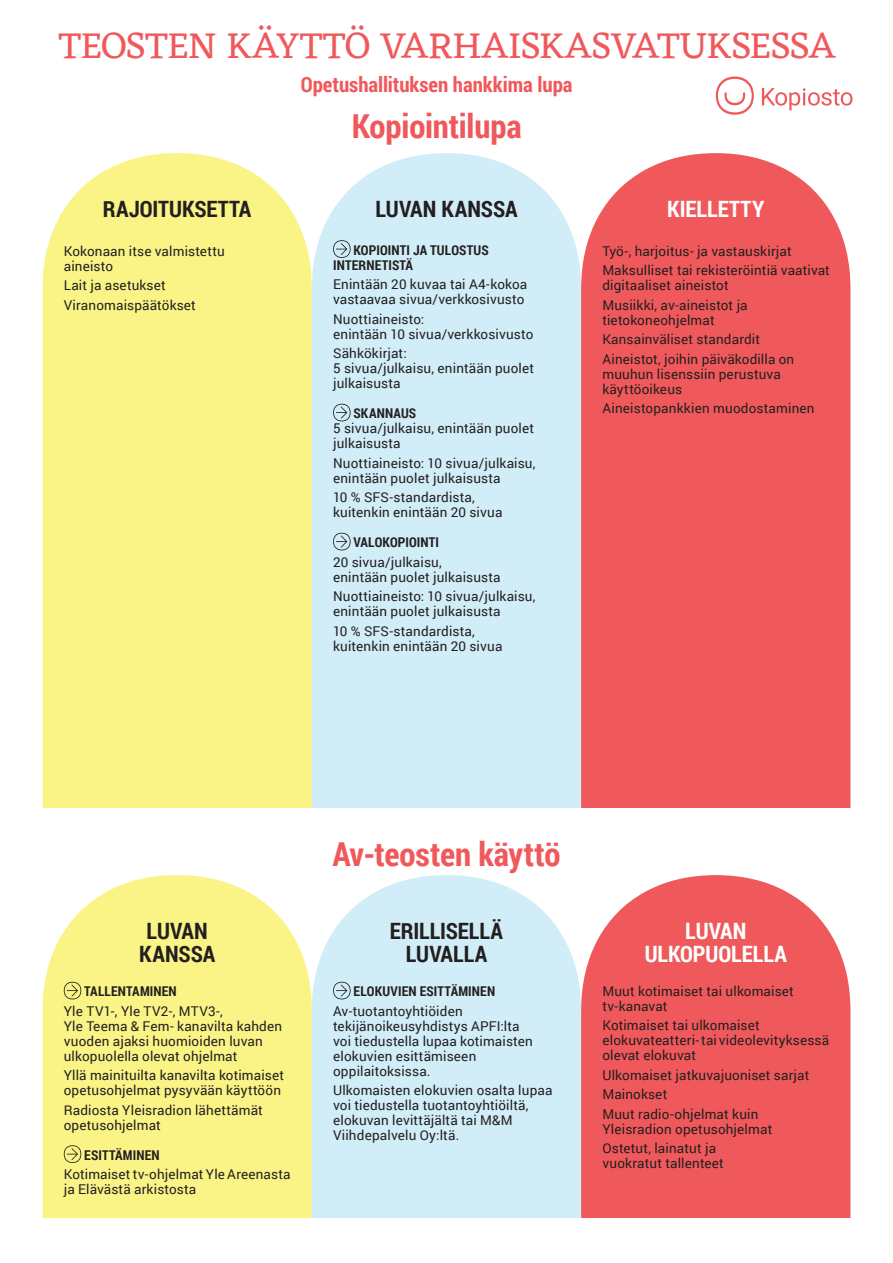
<style>
.page{position:relative;width:893px;height:1263px;background:#fff}
.page>*{position:absolute;margin:0;border:0;box-sizing:border-box;transform-origin:0 0}
.t1{font:38.25px "Eczar";letter-spacing:-.02em;color:#f0595b}
.Otsikko{font:700 33px "Roboto Condensed";letter-spacing:-.005em;color:#f0595b}
.Otsikko-2{font:700 22.5px/22.5px "Roboto Condensed";color:#231f20;text-align:center}
.Otsikko-3{font:700 22.5px "Roboto Condensed";color:#fff}
.Otsikko-4{font:700 21px "Roboto Condensed";color:#f0595b}
.Leipäteksti{font:13.5px/15px "Roboto";letter-spacing:.01em;color:#231f20}
.Leipäteksti-2{font:700 13.5px/15px "Roboto Condensed";letter-spacing:.01em;color:#231f20}
</style>
<div class="page">
<svg style="left:43px;top:875px;width:269px;height:343px;background:#faf48f"></svg>
<svg style="left:312px;top:875px;width:269px;height:343px;background:#d4eef7"></svg>
<svg style="left:581px;top:875px;width:269px;height:343px;background:#f16567"></svg>
<div style="left:43px;top:153px;width:269px;height:655px;background:#faf486"></div>
<div style="left:312px;top:153px;width:269px;height:655px;background:#d1edf7"></div>
<div style="left:581px;top:153px;width:269px;height:655px;background:#f0595b"></div>
<svg style="left:716px;top:77px;width:38px;height:38px"></svg>
<svg style="left:762px;top:88px;width:90px;height:22px"></svg>
<svg style="left:333px;top:240px;width:18px;height:18px"></svg>
<svg style="left:333px;top:404px;width:18px;height:17px"></svg>
<svg style="left:333px;top:533px;width:18px;height:17px"></svg>
<svg style="left:64px;top:982px;width:17px;height:17px"></svg>
<svg style="left:64px;top:1145px;width:17px;height:18px"></svg>
<svg style="left:333px;top:982px;width:18px;height:17px"></svg>
<p class="t1" style="left:58px;top:19px;width:779px">TEOSTEN KÄYTTÖ VARHAISKASVATUKSESSA</p>
<p class="Otsikko-4" style="left:301px;top:69px;width:273px">Opetushallituksen hankkima lupa</p>
<p class="Otsikko" style="left:352px;top:103px;width:171px">Kopiointilupa</p>
<p class="Otsikko-2" style="left:103px;top:197px;width:150px">RAJOITUKSETTA</p>
<p class="Otsikko-2" style="left:375px;top:197px;width:144px">LUVAN KANSSA</p>
<p class="Otsikko-3" style="left:667px;top:193px;width:99px">KIELLETTY</p>
<p class="Leipäteksti" style="left:64px;top:243px;width:162px">Kokonaan itse valmistettu aineisto</p>
<p class="Leipäteksti" style="left:64px;top:277px;width:104px">Lait ja asetukset</p>
<p class="Leipäteksti" style="left:64px;top:297px;width:134px">Viranomaispäätökset</p>
<p class="Leipäteksti-2" style="left:333px;top:242px;width:157px;text-indent:20px">KOPIOINTI JA TULOSTUS<br>INTERNETISTÄ</p>
<p class="Leipäteksti" style="left:333px;top:277px;width:196px">Enintään 20 kuvaa tai A4-kokoa vastaavaa sivua/verkkosivusto</p>
<p class="Leipäteksti" style="left:333px;top:311px;width:202px">Nuottiaineisto:<br>enintään 10 sivua/verkkosivusto</p>
<p class="Leipäteksti" style="left:333px;top:346px;width:75px">Sähkökirjat:</p>
<p class="Leipäteksti" style="left:333px;top:361px;width:203px">5 sivua/julkaisu, enintään puolet julkaisusta</p>
<p class="Leipäteksti-2" style="left:354px;top:406px;width:64px">SKANNAUS</p>
<p class="Leipäteksti" style="left:333px;top:421px;width:203px">5 sivua/julkaisu, enintään puolet julkaisusta</p>
<p class="Leipäteksti" style="left:333px;top:455px;width:204px">Nuottiaineisto: 10 sivua/julkaisu, enintään puolet julkaisusta</p>
<p class="Leipäteksti" style="left:333px;top:490px;width:171px">10 % SFS-standardista, kuitenkin enintään 20 sivua</p>
<p class="Leipäteksti-2" style="left:354px;top:535px;width:87px">VALOKOPIOINTI</p>
<p class="Leipäteksti" style="left:333px;top:554px;width:169px">20 sivua/julkaisu,<br>enintään puolet julkaisusta</p>
<p class="Leipäteksti" style="left:333px;top:589px;width:204px">Nuottiaineisto: 10 sivua/julkaisu, enintään puolet julkaisusta</p>
<p class="Leipäteksti" style="left:333px;top:623px;width:171px">10 % SFS-standardista, kuitenkin enintään 20 sivua</p>
<p class="Leipäteksti" style="left:602px;top:243px;width:191px">Työ-, harjoitus- ja vastauskirjat</p>
<p class="Leipäteksti" style="left:602px;top:262px;width:229px">Maksulliset tai rekisteröintiä vaativat digitaaliset aineistot</p>
<p class="Leipäteksti" style="left:602px;top:297px;width:147px">Musiikki, av-aineistot ja tietokoneohjelmat</p>
<p class="Leipäteksti" style="left:602px;top:331px;width:159px">Kansainväliset standardit</p>
<p class="Leipäteksti" style="left:602px;top:351px;width:193px">Aineistot, joihin päiväkodilla on muuhun lisenssiin perustuva käyttöoikeus</p>
<p class="Leipäteksti" style="left:602px;top:400px;width:214px">Aineistopankkien muodostaminen</p>
<p class="Otsikko" style="left:332px;top:831px;width:230px">Av-teosten käyttö</p>
<p class="Otsikko-2" style="left:390px;top:919px;width:115px">ERILLISELLÄ<br>LUVALLA</p>
<p class="Otsikko-2" style="left:139px;top:919px;width:78px">LUVAN<br>KANSSA</p>
<p class="Otsikko-3" style="left:685px;top:915px;width:63px">LUVAN</p>
<p class="Otsikko-3" style="left:645px;top:938px;width:144px">ULKOPUOLELLA</p>
<p class="Leipäteksti-2" style="left:84px;top:983px;width:94px">TALLENTAMINEN</p>
<p class="Leipäteksti" style="left:64px;top:1003px;width:220px">Yle TV1-, Yle TV2-, MTV3-,<br>Yle Teema &amp; Fem- kanavilta kahden vuoden ajaksi huomioiden luvan ulkopuolella olevat ohjelmat</p>
<p class="Leipäteksti" style="left:64px;top:1067px;width:222px">Yllä mainituilta kanavilta kotimaiset opetusohjelmat pysyvään käyttöön</p>
<p class="Leipäteksti" style="left:64px;top:1102px;width:201px">Radiosta Yleisradion lähettämät opetusohjelmat</p>
<p class="Leipäteksti-2" style="left:84px;top:1147px;width:77px">ESITTÄMINEN</p>
<p class="Leipäteksti" style="left:64px;top:1166px;width:228px">Kotimaiset tv-ohjelmat Yle Areenasta ja Elävästä arkistosta</p>
<p class="Leipäteksti-2" style="left:354px;top:983px;width:143px">ELOKUVIEN ESITTÄMINEN</p>
<p class="Leipäteksti" style="left:333px;top:1003px;width:201px">Av-tuotantoyhtiöiden tekijänoikeusyhdistys APFI:lta voi tiedustella lupaa kotimaisten elokuvien esittämiseen oppilaitoksissa.</p>
<p class="Leipäteksti" style="left:333px;top:1082px;width:221px">Ulkomaisten elokuvien osalta lupaa voi tiedustella tuotantoyhtiöiltä, elokuvan levittäjältä tai M&amp;M<br>Viihdepalvelu Oy:ltä.</p>
<p class="Leipäteksti" style="left:602px;top:983px;width:193px">Muut kotimaiset tai ulkomaiset tv-kanavat</p>
<p class="Leipäteksti" style="left:602px;top:1017px;width:228px">Kotimaiset tai ulkomaiset elokuvateatteri- tai videolevityksessä olevat elokuvat</p>
<p class="Leipäteksti" style="left:602px;top:1064px;width:209px;line-height:19.5px">Ulkomaiset jatkuvajuoniset sarjat<br>Mainokset</p>
<p class="Leipäteksti" style="left:602px;top:1106px;width:171px">Muut radio-ohjelmat kuin<br>Yleisradion opetusohjelmat</p>
<p class="Leipäteksti" style="left:602px;top:1140px;width:123px">Ostetut, lainatut ja vuokratut tallenteet</p>
</div>
